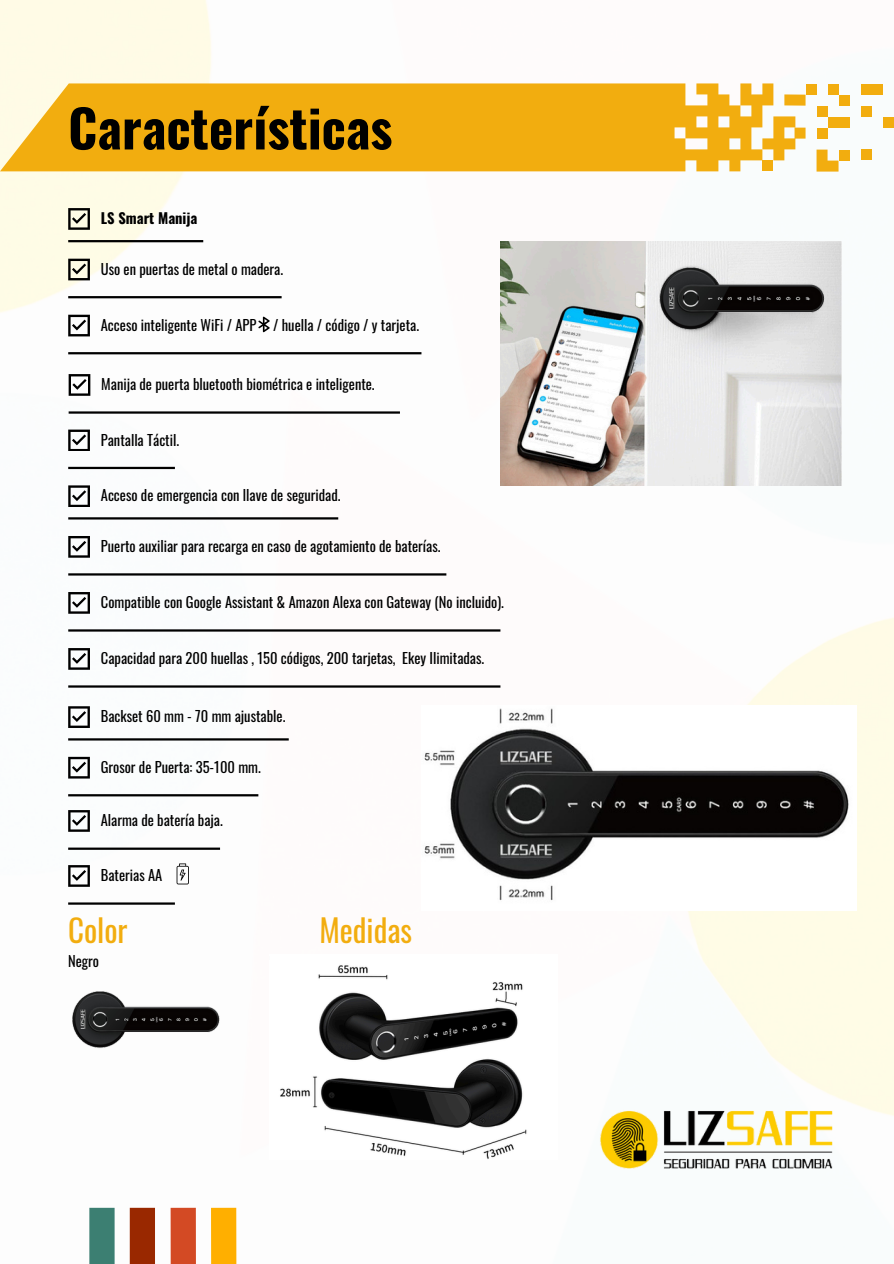
<style>
.page{position:relative;width:894px;height:1264px;background:#fff}
.page>*{position:absolute;margin:0;border:0;box-sizing:border-box;transform-origin:0 0}
.t1{font:700 51.75px "Oswald";color:#000}
.t2{font:31.05px "Oswald";color:#f2ad0f}
.t3{font:14.55px "Oswald";color:#000}
.t4{font:700 14.55px "Oswald";color:#000}
</style>
<div class="page">
<img style="left:0;top:0;width:893px;height:1116px">
<hr style="left:68px;top:240px;width:135px;height:2px;background:#000">
<svg style="left:68px;top:208px;width:22px;height:21px"></svg>
<hr style="left:68px;top:296px;width:213px;height:2px;background:#000">
<svg style="left:68px;top:259px;width:22px;height:21px"></svg>
<hr style="left:68px;top:352px;width:353px;height:2px;background:#000">
<svg style="left:68px;top:315px;width:22px;height:21px"></svg>
<hr style="left:68px;top:467px;width:107px;height:2px;background:#000">
<svg style="left:68px;top:429px;width:22px;height:22px"></svg>
<hr style="left:68px;top:517px;width:270px;height:2px;background:#000">
<svg style="left:68px;top:485px;width:22px;height:22px"></svg>
<hr style="left:68px;top:573px;width:378px;height:2px;background:#000">
<svg style="left:68px;top:536px;width:22px;height:21px"></svg>
<hr style="left:68px;top:629px;width:432px;height:2px;background:#000">
<svg style="left:68px;top:592px;width:22px;height:21px"></svg>
<hr style="left:68px;top:685px;width:432px;height:2px;background:#000">
<svg style="left:68px;top:648px;width:22px;height:21px"></svg>
<hr style="left:68px;top:738px;width:221px;height:2px;background:#000">
<svg style="left:68px;top:706px;width:21px;height:21px"></svg>
<hr style="left:68px;top:794px;width:190px;height:2px;background:#000">
<svg style="left:68px;top:756px;width:21px;height:22px"></svg>
<hr style="left:68px;top:847px;width:152px;height:2px;background:#000">
<svg style="left:68px;top:810px;width:21px;height:21px"></svg>
<svg style="left:0;top:83px;width:773px;height:88px;background:#f2b322"></svg>
<div style="left:762px;top:160px;width:11px;height:11px;background:#f2ad0f"></div>
<div style="left:784px;top:94px;width:21px;height:12px;background:#f2ad0f"></div>
<svg style="left:816px;top:150px;width:22px;height:21px"></svg>
<div style="left:805px;top:84px;width:11px;height:11px;background:#f2ad0f"></div>
<div style="left:827px;top:84px;width:11px;height:11px;background:#f2ad0f"></div>
<div style="left:860px;top:84px;width:22px;height:11px;background:#f2ad0f"></div>
<div style="left:860px;top:106px;width:11px;height:11px;background:#f2ad0f"></div>
<div style="left:827px;top:117px;width:22px;height:11px;background:#f2ad0f"></div>
<div style="left:860px;top:149px;width:11px;height:11px;background:#f2ad0f"></div>
<svg style="left:762px;top:116px;width:43px;height:44px"></svg>
<div style="left:816px;top:128px;width:11px;height:11px;background:#f2ad0f"></div>
<div style="left:816px;top:106px;width:11px;height:11px;background:#f2ad0f"></div>
<div style="left:882px;top:117px;width:11px;height:11px;background:#f2ad0f"></div>
<div style="left:838px;top:95px;width:11px;height:11px;background:#f2ad0f"></div>
<div style="left:838px;top:150px;width:11px;height:11px;background:#f2ad0f"></div>
<svg style="left:258px;top:316px;width:11px;height:16px"></svg>
<hr style="left:68px;top:902px;width:107px;height:2px;background:#000">
<svg style="left:68px;top:865px;width:21px;height:21px"></svg>
<svg style="left:89px;top:1207px;width:148px;height:56px"></svg>
<img style="left:592px;top:1101px;width:249px;height:68px">
<svg style="left:176px;top:863px;width:13px;height:21px"></svg>
<img style="left:500px;top:241px;width:341px;height:244px">
<img style="left:269px;top:955px;width:288px;height:204px">
<img style="left:421px;top:705px;width:434px;height:205px">
<img style="left:68px;top:990px;width:152px;height:59px">
<hr style="left:69px;top:411px;width:331px;height:2px;background:#000">
<svg style="left:69px;top:374px;width:21px;height:21px"></svg>
<img style="left:655px;top:266px;width:170px;height:66px">
<h1 class="t1" style="left:68px;top:88px;width:325px">Características</h1>
<p class="t4" style="left:101px;top:207px;width:98px">LS Smart Manija</p>
<h3 class="t3" style="left:101px;top:257px;width:184px">Uso en puertas de metal o madera.</h3>
<p class="t3" style="left:101px;top:313px;width:320px">Acceso inteligente WiFi / APP / huella / código / y tarjeta.</p>
<p class="t3" style="left:101px;top:373px;width:275px">Manija de puerta bluetooth biométrica e inteligente.</p>
<p class="t3" style="left:101px;top:428px;width:80px">Pantalla Táctil.</p>
<p class="t3" style="left:101px;top:484px;width:241px">Acceso de emergencia con llave de seguridad.</p>
<p class="t3" style="left:101px;top:534px;width:341px">Puerto auxiliar para recarga en caso de agotamiento de baterías.</p>
<p class="t3" style="left:101px;top:590px;width:404px">Compatible con Google Assistant &amp; Amazon Alexa con Gateway (No incluido).</p>
<p class="t3" style="left:101px;top:646px;width:385px">Capacidad para 200 huellas , 150 códigos, 200 tarjetas, Ekey Ilimitadas.</p>
<p class="t3" style="left:101px;top:705px;width:186px">Backset 60 mm - 70 mm ajustable.</p>
<p class="t3" style="left:101px;top:755px;width:161px">Grosor de Puerta: 35-100 mm.</p>
<p class="t3" style="left:101px;top:808px;width:123px">Alarma de batería baja.</p>
<p class="t3" style="left:101px;top:863px;width:63px">Baterias AA</p>
<p class="t2" style="left:68px;top:905px;width:61px">Color</p>
<p class="t2" style="left:319px;top:905px;width:94px">Medidas</p>
<p class="t3" style="left:68px;top:949px;width:32px">Negro</p>
</div>
